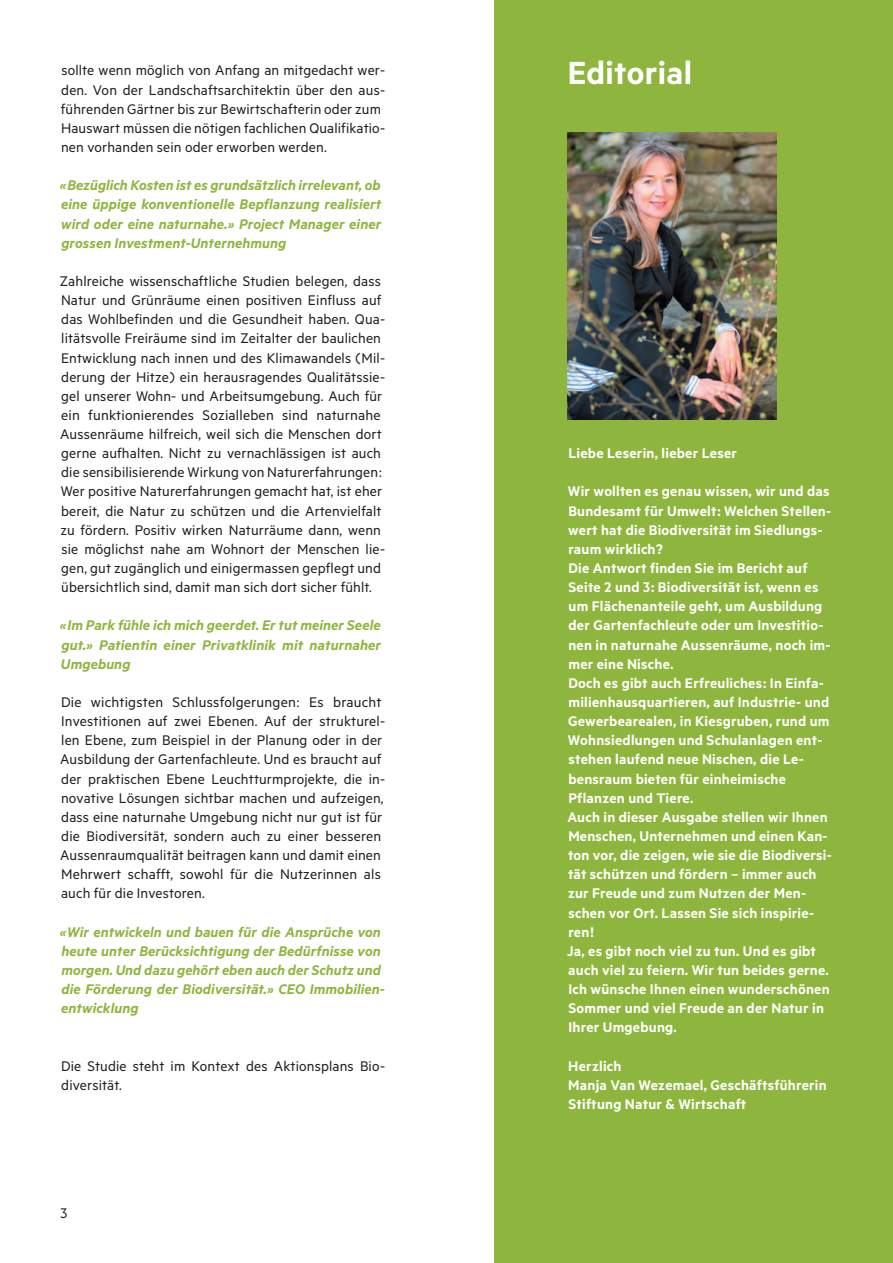
<style>
.page{position:relative;width:893px;height:1263px;background:#fff}
.page>*{position:absolute;margin:0;border:0;box-sizing:border-box;transform-origin:0 0}
.t1{font:600 36px "Metric";letter-spacing:.01em;color:#fff}
.t2{font:15.75px/19.2px "Metric";letter-spacing:.01em;color:#231f20}
.t3{font:600 15.75px/19.2px "Metric";letter-spacing:.015em;color:#fff}
.t4{font:italic 600 15.75px/19.2px "Metric";letter-spacing:.005em;color:#8eb63e;text-align:justify}
</style>
<div class="page">
<div style="left:494px;top:0;width:399px;height:1263px;background:#8eb63e"></div>
<img style="left:568px;top:133px;width:208px;height:287px">
<p class="t2" style="left:61px;top:60px;width:326px">sollte wenn möglich von Anfang an mitgedacht wer&shy;den. Von der Landschaftsarchitektin über den aus&shy;führenden Gärtner bis zur Bewirtschafterin oder zum Hauswart müssen die nötigen fachlichen Qualifikatio&shy;nen vorhanden sein oder erworben werden.</p>
<p class="t4" style="left:60px;top:175px;width:323px">«Bezüglich Kosten ist es grundsätzlich irrelevant, ob eine üppige konventionelle Bepflanzung realisiert wird oder eine naturnahe.» Project Manager einer grossen Investment-Unternehmung</p>
<p class="t2" style="left:60px;top:271px;width:327px">Zahlreiche wissenschaftliche Studien belegen, dass Natur und Grünräume einen positiven Einfluss auf das Wohlbefinden und die Gesundheit haben. Qua&shy;litätsvolle Freiräume sind im Zeitalter der baulichen Entwicklung nach innen und des Klimawandels (Mil&shy;derung der Hitze) ein herausragendes Qualitätssie&shy;gel unserer Wohn- und Arbeitsumgebung. Auch für ein funktionierendes Sozialleben sind naturnahe Aussenräume hilfreich, weil sich die Menschen dort gerne aufhalten. Nicht zu vernachlässigen ist auch die sensibilisierende Wirkung von Naturerfahrungen:<br>Wer positive Naturerfahrungen gemacht hat, ist eher bereit, die Natur zu schützen und die Artenvielfalt zu fördern. Positiv wirken Naturräume dann, wenn sie möglichst nahe am Wohnort der Menschen lie&shy;gen, gut zugänglich und einigermassen gepflegt und übersichtlich sind, damit man sich dort sicher fühlt.</p>
<p class="t4" style="left:60px;top:615px;width:323px">«Im Park fühle ich mich geerdet. Er tut meiner Seele gut.» Patientin einer Privatklinik mit naturnaher Umgebung</p>
<p class="t2" style="left:60px;top:692px;width:326px">Die wichtigsten Schlussfolgerungen: Es braucht Investitionen auf zwei Ebenen. Auf der strukturel&shy;len Ebene, zum Beispiel in der Planung oder in der Ausbildung der Gartenfachleute. Und es braucht auf der praktischen Ebene Leuchtturmprojekte, die in&shy;novative Lösungen sichtbar machen und aufzeigen, dass eine naturnahe Umgebung nicht nur gut ist für die Biodiversität, sondern auch zu einer besseren Aussenraumqualität beitragen kann und damit einen Mehrwert schafft, sowohl für die Nutzerinnen als auch für die Investoren.</p>
<p class="t4" style="left:60px;top:922px;width:327px;text-align:left">«Wir entwickeln und bauen für die Ansprüche von heute unter Berücksichtigung der Bedürfnisse von morgen. Und dazu gehört eben auch der Schutz und die Förderung der Biodiversität.» CEO Immobilien&shy;entwicklung</p>
<p class="t2" style="left:61px;top:1055px;width:326px">Die Studie steht im Kontext des Aktionsplans Bio&shy;diversität.</p>
<p class="t2" style="left:61px;top:1203px;width:8px">3</p>
<h1 class="t1" style="left:568px;top:52px;width:126px">Editorial</h1>
<p class="t3" style="left:568px;top:443px;width:170px">Liebe Leserin, lieber Leser</p>
<p class="t3" style="left:567px;top:481px;width:266px">Wir wollten es genau wissen, wir und das Bundesamt für Umwelt: Welchen Stellen&shy;wert hat die Biodiversität im Siedlungs&shy;raum wirklich?<br>Die Antwort finden Sie im Bericht auf Seite 2 und 3: Biodiversität ist, wenn es um Flächenanteile geht, um Ausbildung der Gartenfachleute oder um Investitio&shy;nen in naturnahe Aussenräume, noch im&shy;mer eine Nische.<br>Doch es gibt auch Erfreuliches: In Einfa&shy;milienhausquartieren, auf Industrie- und Gewerbearealen, in Kiesgruben, rund um Wohnsiedlungen und Schulanlagen ent&shy;stehen laufend neue Nischen, die Le&shy;bensraum bieten für einheimische Pflanzen und Tiere.<br>Auch in dieser Ausgabe stellen wir Ihnen Menschen, Unternehmen und einen Kan&shy;ton vor, die zeigen, wie sie die Biodiversi&shy;tät schützen und fördern – immer auch zur Freude und zum Nutzen der Men&shy;schen vor Ort. Lassen Sie sich inspirie&shy;ren!<br>Ja, es gibt noch viel zu tun. Und es gibt auch viel zu feiern. Wir tun beides gerne.<br>Ich wünsche Ihnen einen wunderschönen Sommer und viel Freude an der Natur in Ihrer Umgebung.</p>
<p class="t3" style="left:568px;top:1056px;width:260px">Herzlich<br>Manja Van Wezemael, Geschäftsführerin<br>Stiftung Natur &amp; Wirtschaft</p>
</div>
